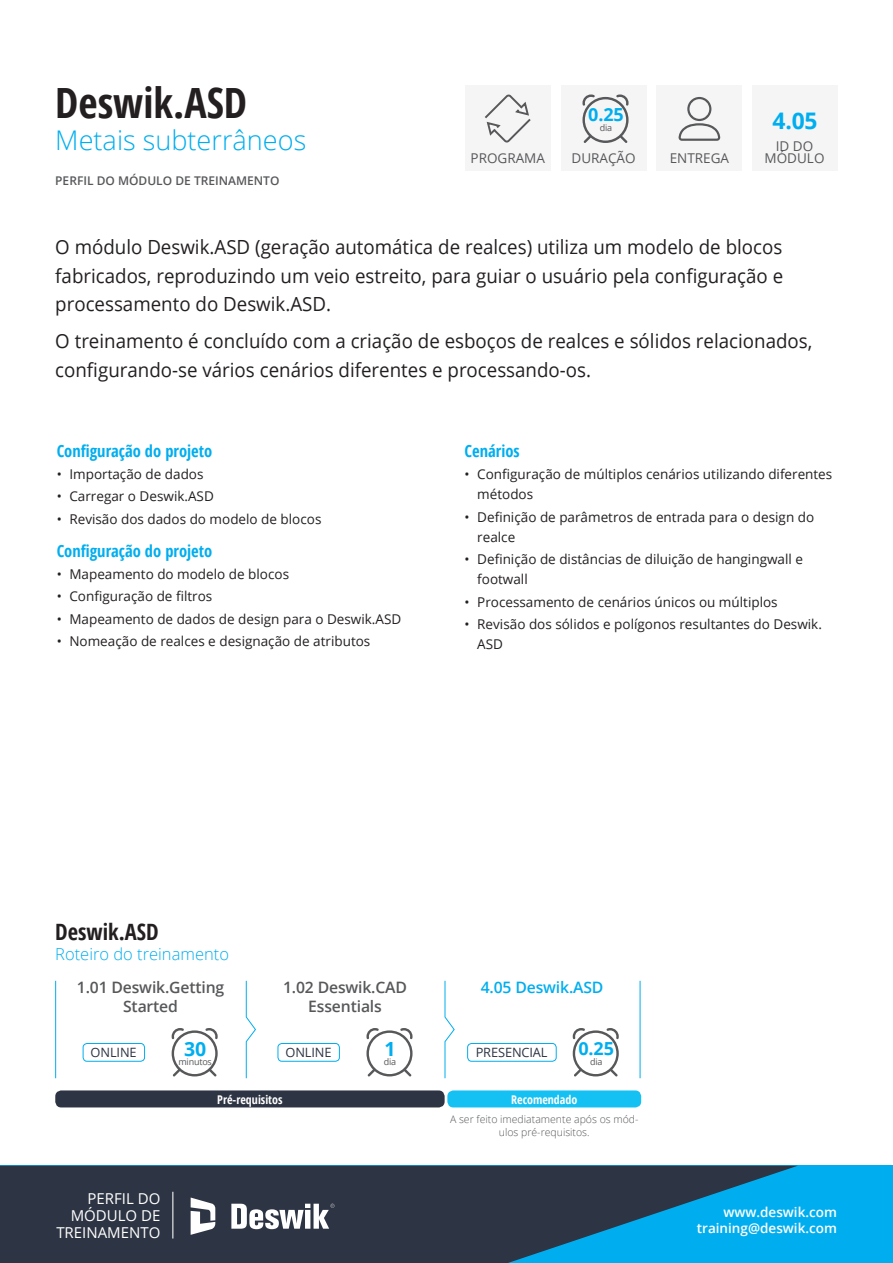
<style>
.page{position:relative;width:893px;height:1263px;background:#fff}
.page>*{position:absolute;margin:0;border:0;box-sizing:border-box;transform-origin:0 0}
.t1{font:700 condensed 41.7px "Open Sans";color:#231f20}
.t2{font:300 27.15px "Open Sans";color:#00aeef}
.t3{font:700 22.8px "Open Sans";color:#00aeef}
.t4{font:700 condensed 22.5px "Open Sans";color:#231f20}
.t5{font:19.5px/28.5px "Open Sans";color:#231f20;text-align:justify;scale:.96 1}
.t6{font:700 19.5px "Open Sans";color:#00aeef}
.t7{font:700 18px "Open Sans";color:#00aeef}
.t8{font:700 condensed 16.5px "Open Sans";color:#00aeef}
.t9{font:300 16.5px "Open Sans";color:#00aeef}
.t10{font:600 15.75px/18.9px "Open Sans";letter-spacing:-.01em;color:#57585a;text-align:center}
.t11{font:600 15.75px "Open Sans";letter-spacing:-.01em;color:#00aeef}
.t12{font:15px/17.2px "Open Sans";color:#fff;text-align:right}
.t13{font:13.5px/20.2px "Open Sans";color:#231f20}
.t14{font:600 13.5px "Open Sans";color:#fff}
.t15{font:13.5px/12px "Open Sans";color:#57585a;text-align:center}
.t16{font:12.9px "Open Sans";letter-spacing:-.01em;color:#2d3443}
.t17{font:600 12px "Open Sans";color:#57585a}
.t18{font:700 condensed 12px "Open Sans";color:#fff}
.t19{font:300 10.5px/13.5px "Open Sans";color:#57585a;text-align:center}
.t20{font:9px "Open Sans";letter-spacing:-.02em;color:#57585a}
</style>
<div class="page">
<div style="left:0;top:1166px;width:893px;height:97px;background:#00aeef"></div>
<svg style="left:573px;top:1028px;width:46px;height:48px"></svg>
<svg style="left:444px;top:980px;width:11px;height:99px"></svg>
<hr style="left:640px;top:981px;width:1px;height:97px;background:#00aeef">
<div style="left:55px;top:1090px;width:390px;height:17px;background:#2d3443;border-radius:6px"></div>
<div style="left:447px;top:1090px;width:194px;height:17px;background:#15c0f2;border-radius:6px"></div>
<div style="left:467px;top:1043px;width:90px;height:18px;border:1px solid #00aeef;border-radius:4px"></div>
<div style="left:561px;top:85px;width:85px;height:85px;background:#f5f5f6"></div>
<svg style="left:582px;top:94px;width:47px;height:49px"></svg>
<div style="left:657px;top:85px;width:85px;height:85px;background:#f5f5f6"></div>
<svg style="left:679px;top:97px;width:41px;height:44px"></svg>
<div style="left:465px;top:85px;width:85px;height:85px;background:#f5f5f6"></div>
<svg style="left:0;top:1166px;width:797px;height:97px;fill:#2d3443"></svg>
<svg style="left:485px;top:94px;width:46px;height:49px"></svg>
<svg style="left:172px;top:1028px;width:46px;height:48px"></svg>
<svg style="left:366px;top:1028px;width:47px;height:48px"></svg>
<svg style="left:246px;top:980px;width:10px;height:99px"></svg>
<hr style="left:55px;top:981px;width:1px;height:97px;background:#00aeef">
<div style="left:83px;top:1043px;width:62px;height:18px;border:1px solid #00aeef;border-radius:4px"></div>
<div style="left:278px;top:1043px;width:62px;height:18px;border:1px solid #00aeef;border-radius:4px"></div>
<hr style="left:172px;top:1192px;width:1px;height:46px;background:#fff">
<svg style="left:231px;top:1204px;width:103px;height:25px;background:#9da0a7"></svg>
<svg style="left:191px;top:1197px;width:24px;height:38px"></svg>
<div style="left:753px;top:85px;width:85px;height:85px;background:#f5f5f6"></div>
<p class="t1" style="left:55px;top:73px;width:193px">Deswik.ASD</p>
<p class="t2" style="left:55px;top:122px;width:253px">Metais subterrâneos</p>
<p class="t17" style="left:55px;top:172px;width:226px">PERFIL DO MÓDULO DE TREINAMENTO</p>
<p class="t7" style="left:588px;top:102px;width:37px">0.25</p>
<p class="t20" style="left:600px;top:122px;width:14px">dia</p>
<p class="t15" style="left:471px;top:151px;width:76px">PROGRAMA</p>
<p class="t15" style="left:571px;top:151px;width:66px">DURAÇÃO</p>
<p class="t15" style="left:670px;top:151px;width:61px">ENTREGA</p>
<p class="t3" style="left:773px;top:104px;width:46px">4.05</p>
<p class="t15" style="left:765px;top:140px;width:61px">ID DO<br>MÓDULO</p>
<p class="t5" style="left:55px;top:233px;width:760px">O módulo Deswik.ASD (geração automática de realces) utiliza um modelo de blocos fabricados, reproduzindo um veio estreito, para guiar o usuário pela configuração e processamento do Deswik.ASD.</p>
<p class="t5" style="left:55px;top:327px;width:790px">O treinamento é concluído com a criação de esboços de realces e sólidos relacionados, configurando-se vários cenários diferentes e processando-os.</p>
<p class="t8" style="left:57px;top:439px;width:157px">Configuração do projeto</p>
<p class="t13" style="left:57px;top:463px;width:148px">• Importação de dados</p>
<p class="t13" style="left:57px;top:486px;width:159px">• Carregar o Deswik.ASD</p>
<p class="t13" style="left:57px;top:508px;width:266px">• Revisão dos dados do modelo de blocos</p>
<p class="t8" style="left:57px;top:539px;width:157px">Configuração do projeto</p>
<p class="t13" style="left:57px;top:564px;width:234px">• Mapeamento do modelo de blocos</p>
<p class="t13" style="left:57px;top:586px;width:157px">• Configuração de filtros</p>
<p class="t13" style="left:57px;top:608px;width:346px">• Mapeamento de dados de design para o Deswik.ASD</p>
<p class="t13" style="left:57px;top:631px;width:315px">• Nomeação de realces e designação de atributos</p>
<p class="t8" style="left:464px;top:439px;width:57px">Cenários</p>
<p class="t13" style="left:477px;top:463px;width:357px;text-indent:-13px">• Configuração de múltiplos cenários utilizando diferentes métodos</p>
<p class="t13" style="left:477px;top:506px;width:338px;text-indent:-13px">• Definição de parâmetros de entrada para o design do realce</p>
<p class="t13" style="left:477px;top:549px;width:327px;text-indent:-13px">• Definição de distâncias de diluição de hangingwall e footwall</p>
<p class="t13" style="left:464px;top:591px;width:315px">• Processamento de cenários únicos ou múltiplos</p>
<p class="t13" style="left:477px;top:614px;width:346px;text-indent:-13px">• Revisão dos sólidos e polígonos resultantes do Deswik.<br>ASD</p>
<p class="t4" style="left:55px;top:916px;width:105px">Deswik.ASD</p>
<p class="t9" style="left:55px;top:943px;width:175px">Roteiro do treinamento</p>
<p class="t10" style="left:77px;top:977px;width:149px">1.01 Deswik.Getting<br>Started</p>
<p class="t10" style="left:283px;top:977px;width:126px">1.02 Deswik.CAD<br>Essentials</p>
<p class="t6" style="left:184px;top:1035px;width:24px">30</p>
<p class="t20" style="left:178px;top:1055px;width:35px">minutos</p>
<p class="t6" style="left:384px;top:1035px;width:13px">1</p>
<p class="t20" style="left:384px;top:1055px;width:14px">dia</p>
<p class="t16" style="left:91px;top:1043px;width:48px">ONLINE</p>
<p class="t16" style="left:285px;top:1043px;width:48px">ONLINE</p>
<p class="t11" style="left:481px;top:976px;width:124px">4.05 Deswik.ASD</p>
<p class="t16" style="left:476px;top:1043px;width:73px">PRESENCIAL</p>
<p class="t7" style="left:578px;top:1035px;width:37px">0.25</p>
<p class="t20" style="left:590px;top:1055px;width:14px">dia</p>
<p class="t18" style="left:217px;top:1091px;width:67px">Pré-requisitos</p>
<p class="t18" style="left:511px;top:1091px;width:68px">Recomendado</p>
<p class="t12" style="left:56px;top:1189px;width:106px">PERFIL DO<br>MÓDULO DE<br>TREINAMENTO</p>
<p class="t19" style="left:450px;top:1112px;width:190px">A ser feito imediatamente após os mód&shy;ulos pré-requisitos.</p>
<p class="t14" style="left:723px;top:1203px;width:115px">www.deswik.com</p>
<p class="t14" style="left:697px;top:1219px;width:142px">training@deswik.com</p>
</div>
